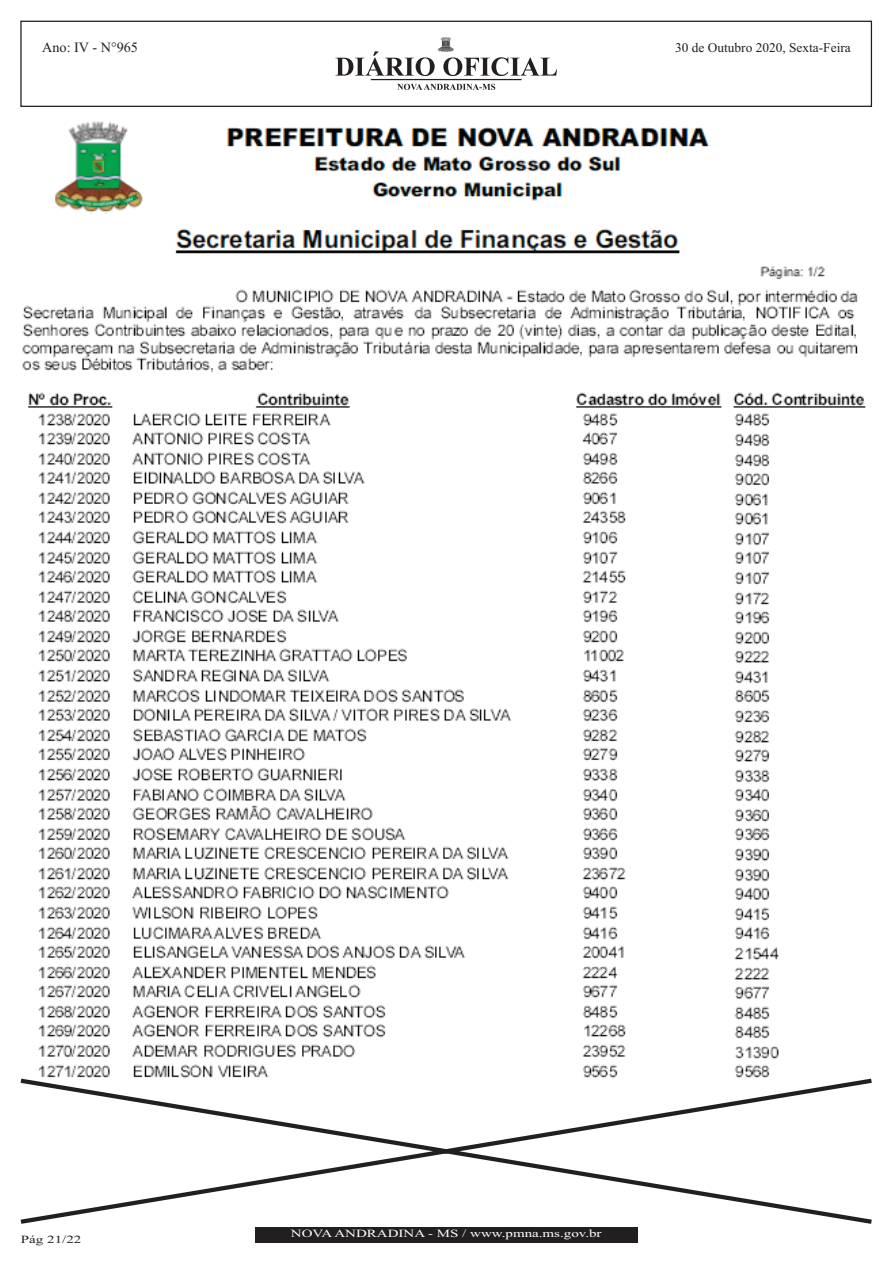
<style>
.page{position:relative;width:893px;height:1263px;background:#fff}
.page>*{position:absolute;margin:0;border:0;box-sizing:border-box;transform-origin:0 0}
.t1{font:14.25px "Times New Roman";color:#231f20}
.t2{font:13.35px "Times New Roman";color:#231f20}
.t3{font:10.95px "Times New Roman";color:#fff;scale:1.36 1}
.t4{font:10.95px "Times New Roman";color:#231f20;scale:1.36 1}
</style>
<div class="page">
<img style="left:22px;top:121px;width:844px;height:955px">
<div style="left:255px;top:1227px;width:382px;height:15px;background:#231f20"></div>
<svg style="left:20px;top:1076px;width:852px;height:148px"></svg>
<div style="left:20px;top:21px;width:852px;height:86px;border:1px solid #231f20"></div>
<svg style="left:335px;top:51px;width:222px;height:39px"></svg>
<img style="left:439px;top:38px;width:14px;height:13px">
<h1 class="t1" style="left:42px;top:42px;width:97px">Ano: IV - N°965</h1>
<p class="t2" style="left:675px;top:43px;width:177px">30 de Outubro 2020, Sexta-Feira</p>
<p class="t4" style="left:21px;top:1235px;width:46px">Pág 21/22</p>
<p class="t3" style="left:291px;top:1230px;width:230px">NOVAANDRADINA - MS / www.pmna.ms.gov.br</p>
</div>
